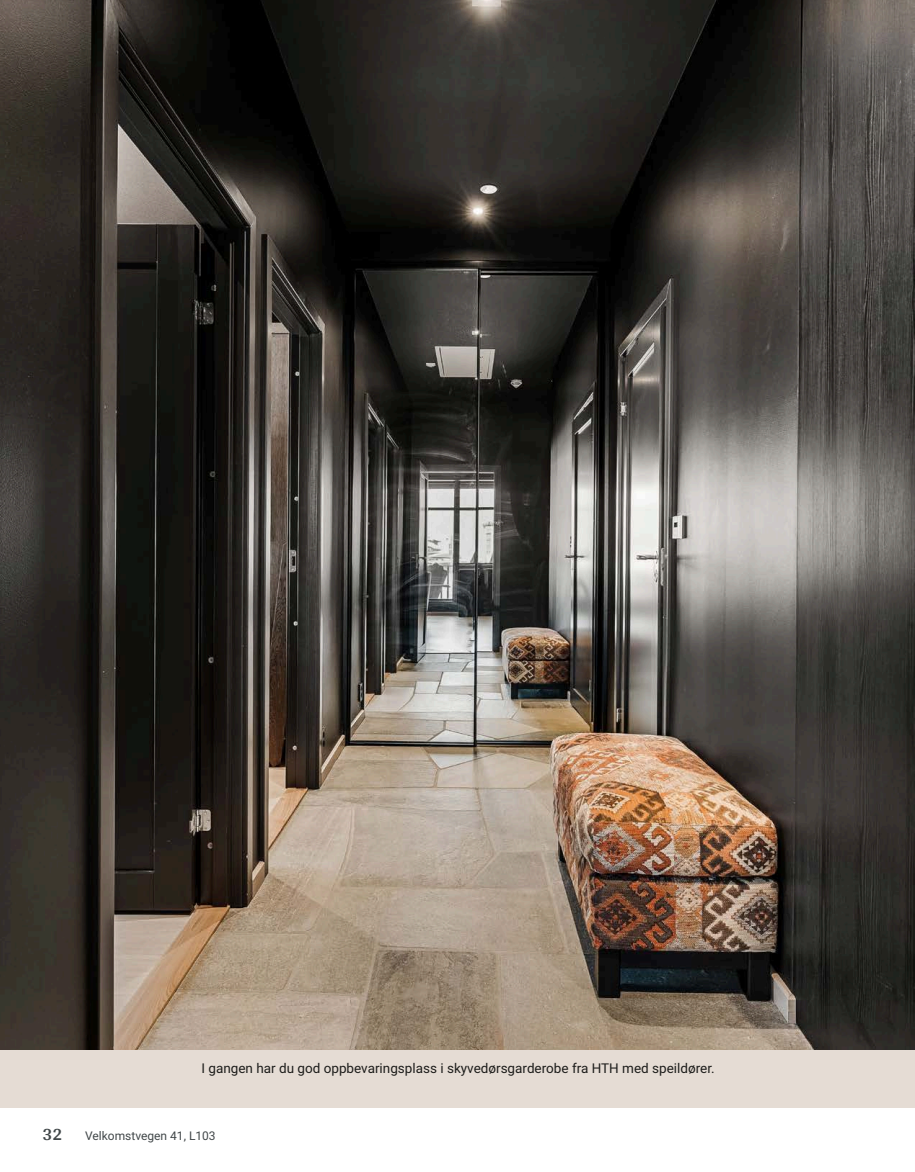
<style>
.page{position:relative;width:915px;height:1172px;background:#fff}
.page>*{position:absolute;margin:0;border:0;box-sizing:border-box;transform-origin:0 0}
.t1{font:700 18px "Arya";color:#414749}
.t2{font:13.5px "Roboto";color:#1d1d1b}
.t3{font:12px "Roboto";color:#414749}
</style>
<div class="page">
<img style="left:0;top:0;width:914px;height:1050px">
<div style="left:0;top:1050px;width:914px;height:58px;background:#e5dcd4"></div>
<p class="t2" style="left:201px;top:1059px;width:514px">I gangen har du god oppbevaringsplass i skyvedørsgarderobe fra HTH med speildører.</p>
<h1 class="t1" style="left:43px;top:1123px;width:21px">32</h1>
<p class="t3" style="left:85px;top:1127px;width:132px">Velkomstvegen 41, L103</p>
</div>
